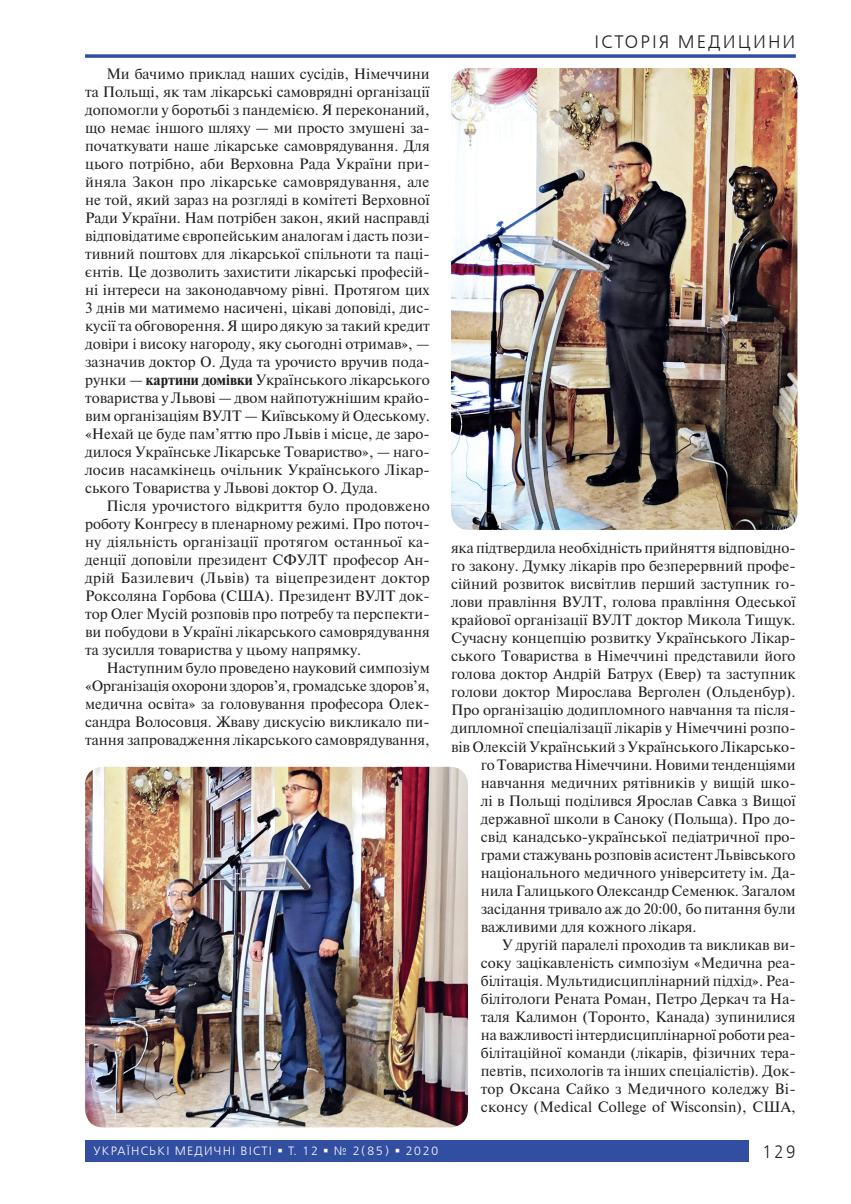
<style>
.page{position:relative;width:851px;height:1204px;background:#fff}
.page>*{position:absolute;margin:0;border:0;box-sizing:border-box;transform-origin:0 0}
.t1{font:18px "Free Set C";letter-spacing:.115em;color:#231f20}
.t2{font:18px "Free Set C";letter-spacing:.115em;color:#231f20;scale:.9 1}
.Текст{font:15px/18px "Newton";color:#231f20;text-align:justify}
.t3{font:12px "Free Set C";letter-spacing:.1em;color:#fff}
.s1{font-weight:700}
</style>
<div class="page">
<div style="left:85px;top:1140px;width:663px;height:21px;background:#324ea1"></div>
<img style="left:451px;top:68px;width:346px;height:462px">
<img style="left:85px;top:766px;width:383px;height:361px">
<hr style="left:85px;top:55px;width:710px;height:3px;background:#324ea1">
<p class="Текст" style="left:85px;top:64px;width:346px;text-indent:21px">Ми бачимо приклад наших сусідів, Німеччини та Польщі, як там лікарські самоврядні організації допомогли у боротьбі з пандемією. Я переконаний, що немає іншого шляху — ми просто змушені за&shy;початкувати наше лікарське самоврядування. Для цього потрібно, аби Верховна Рада України при&shy;йняла Закон про лікарське самоврядування, але не той, який зараз на розгляді в комітеті Верховної Ради України. Нам потрібен закон, який насправді відповідатиме європейським аналогам і дасть пози&shy;тивний поштовх для лікарської спільноти та паці&shy;єнтів. Це дозволить захистити лікарські професій&shy;ні інтереси на законодавчому рівні. Протягом цих 3 днів ми матимемо насичені, цікаві доповіді, дис&shy;кусії та обговорення. Я щиро дякую за такий кредит довіри і високу нагороду, яку сьогодні отримав», — зазначив доктор О. Дуда та урочисто вручив пода&shy;рунки — <span class="s1">картини домівки</span> Українського лікарського товариства у Львові — двом найпотужнішим крайо&shy;вим організаціям ВУЛТ — Київському й Одеському. «Нехай це буде пам’яттю про Львів і місце, де заро&shy;дилося Українське Лікарське Товариство», — наго&shy;лосив насамкінець очільник Українського Лікар&shy;ського Товариства у Львові доктор О. Дуда.</p>
<p class="Текст" style="left:85px;top:496px;width:346px;text-indent:21px">Після урочистого відкриття було продовжено роботу Конгресу в пленарному режимі. Про поточ&shy;ну діяльність організації протягом останньої ка&shy;денції доповіли президент СФУЛТ професор Ан&shy;дрій Базилевич (Львів) та віцепрезидент доктор Роксоляна Горбова (США). Президент ВУЛТ док&shy;тор Олег Мусій розповів про потребу та перспекти&shy;ви побудови в Україні лікарського самоврядування та зусилля товариства у цьому напрямку.</p>
<p class="Текст" style="left:85px;top:658px;width:346px;text-indent:21px">Наступним було проведено науковий симпозіум «Організація охорони здоров’я, громадське здоров’я, медична освіта» за головування професора Олек&shy;сандра Волосовця. Жваву дискусію викликало пи&shy;тання запровадження лікарського самоврядування,</p>
<p class="t1" style="left:594px;top:31px;width:202px">ІСТОРІЯ МЕДИЦИНИ</p>
<p class="t1" style="left:707px;top:31px;width:89px">РУБРИКА</p>
<p class="Текст" style="left:451px;top:538px;width:346px">яка підтвердила необхідність прийняття відповідно-</p>
<p class="Текст" style="left:451px;top:556px;width:346px">го закону. Думку лікарів про безперервний профе-</p>
<p class="Текст" style="left:451px;top:574px;width:346px">сійний розвиток висвітлив перший заступник го-</p>
<p class="Текст" style="left:451px;top:592px;width:346px">лови правління ВУЛТ, голова правління Одеської</p>
<p class="Текст" style="left:451px;top:610px;width:346px">крайової організації ВУЛТ доктор Микола Тищук.</p>
<p class="Текст" style="left:451px;top:628px;width:346px">Сучасну концепцію розвитку Українського Лікар-</p>
<p class="Текст" style="left:451px;top:646px;width:346px">ського Товариства в Німеччині представили його</p>
<p class="Текст" style="left:451px;top:664px;width:346px">голова доктор Андрій Батрух (Евер) та заступник</p>
<p class="Текст" style="left:451px;top:682px;width:346px">голови доктор Мирослава Верголен (Ольденбур).</p>
<p class="Текст" style="left:451px;top:700px;width:346px">Про організацію додипломного навчання та після-</p>
<p class="Текст" style="left:451px;top:718px;width:346px">дипломної спеціалізації лікарів у Німеччині розпо-</p>
<p class="Текст" style="left:451px;top:736px;width:346px">вів Олексій Український з Українського Лікарсько-</p>
<p class="Текст" style="left:480px;top:754px;width:316px">го Товариства Німеччини. Новими тенденціями</p>
<p class="Текст" style="left:480px;top:772px;width:316px">навчання медичних рятівників у вищій шко-</p>
<p class="Текст" style="left:480px;top:790px;width:316px">лі в Польщі поділився Ярослав Савка з Вищої</p>
<p class="Текст" style="left:480px;top:808px;width:316px">державної школи в Саноку (Польща). Про до-</p>
<p class="Текст" style="left:480px;top:826px;width:316px">свід канадсько-української педіатричної про-</p>
<p class="Текст" style="left:480px;top:844px;width:316px">грами стажувань розповів асистент Львівського</p>
<p class="Текст" style="left:480px;top:862px;width:316px">національного медичного університету ім. Да-</p>
<p class="Текст" style="left:480px;top:880px;width:316px">нила Галицького Олександр Семенюк. Загалом</p>
<p class="Текст" style="left:480px;top:898px;width:316px">засідання тривало аж до 20:00, бо питання були</p>
<p class="Текст" style="left:480px;top:916px;width:217px">важливими для кожного лікаря.</p>
<p class="Текст" style="left:480px;top:934px;width:316px;text-align:left;text-indent:21px">У другій паралелі проходив та викликав ви&shy;соку зацікавленість симпозіум «Медична реа&shy;білітація. Мультидисциплінарний підхід». Реа&shy;білітологи Рената Роман, Петро Деркач та На&shy;таля Калимон (Торонто, Канада) зупинилися на важливості інтердисциплінарної роботи реа&shy;білітаційної команди (лікарів, фізичних тера&shy;певтів, психологів та інших спеціалістів). Док&shy;тор Оксана Сайко з Медичного коледжу Ві&shy;сконсу (Medical College of Wisconsin), США,</p>
<p class="t3" style="left:94px;top:1144px;width:346px">УКРАЇНСЬКІ МЕДИЧНІ ВІСТІ ▪ Т. 12 ▪ № 2(85) ▪ 2020</p>
<p class="t2" style="left:762px;top:1140px;width:39px">129</p>
</div>
